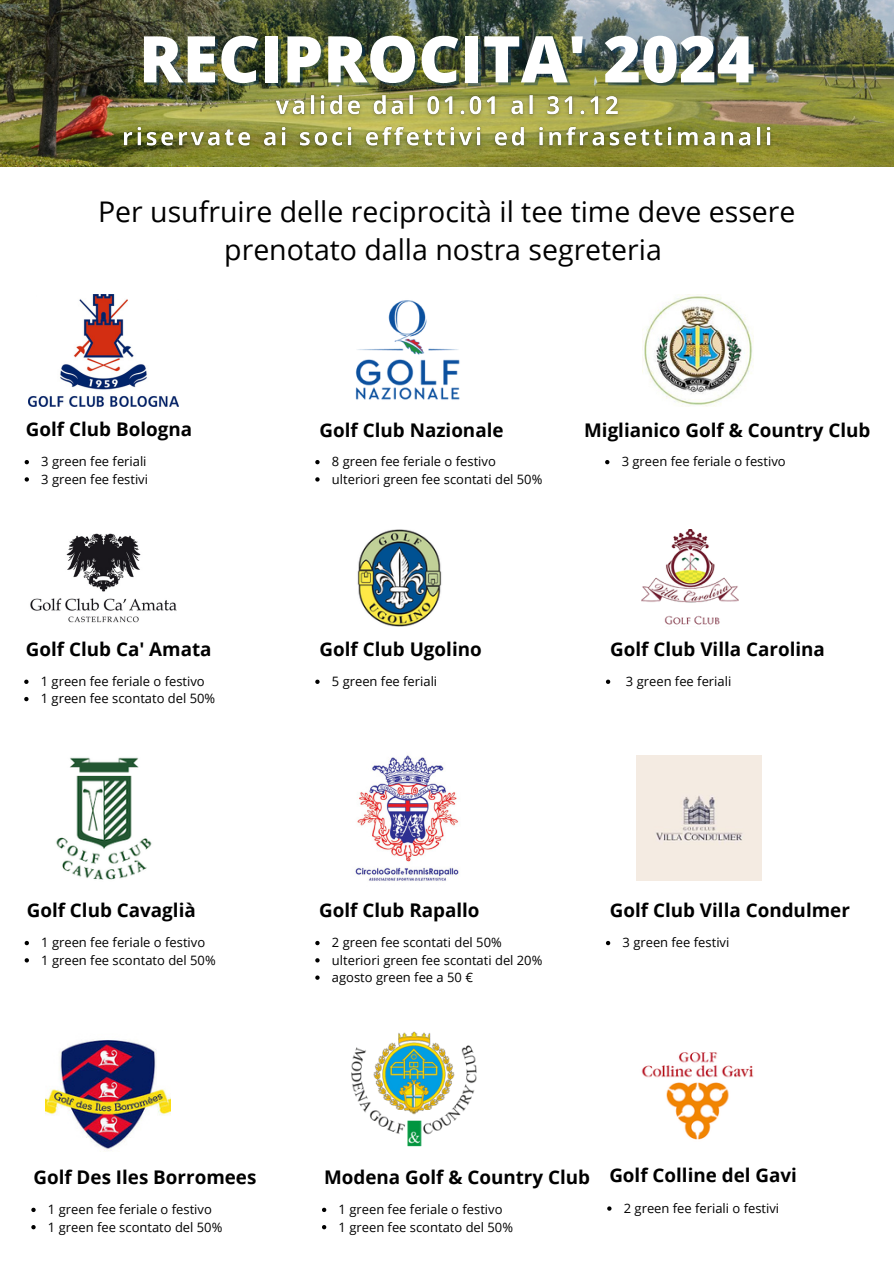
<style>
.page{position:relative;width:894px;height:1264px;background:#fff}
.page>*{position:absolute;margin:0;border:0;box-sizing:border-box;transform-origin:0 0}
.t1{font:800 64.5px "Open Sans";color:#fff}
.t2{font:28.5px/38.2px "Open Sans";color:#000;text-align:center}
.t3{font:700 18.75px "Open Sans";color:#000}
.t4{font:12.9px "Open Sans";color:#000}
</style>
<div class="page">
<img style="left:357px;top:529px;width:85px;height:97px">
<img style="left:29px;top:294px;width:149px;height:112px">
<img style="left:56px;top:757px;width:96px;height:123px">
<img style="left:355px;top:755px;width:104px;height:126px">
<img style="left:355px;top:300px;width:105px;height:100px">
<img style="left:30px;top:533px;width:147px;height:90px">
<img style="left:0;top:0;width:893px;height:167px">
<img style="left:45px;top:1040px;width:125px;height:111px">
<img style="left:351px;top:1031px;width:125px;height:116px">
<img style="left:641px;top:529px;width:97px;height:96px">
<img style="left:642px;top:294px;width:111px;height:112px">
<img style="left:636px;top:755px;width:125px;height:125px">
<svg style="left:24px;top:679px;width:5px;height:5px"></svg>
<svg style="left:24px;top:697px;width:5px;height:4px"></svg>
<svg style="left:25px;top:460px;width:4px;height:4px"></svg>
<svg style="left:25px;top:477px;width:4px;height:4px"></svg>
<svg style="left:315px;top:460px;width:4px;height:4px"></svg>
<svg style="left:315px;top:477px;width:4px;height:4px"></svg>
<svg style="left:315px;top:679px;width:4px;height:5px"></svg>
<svg style="left:25px;top:940px;width:4px;height:5px"></svg>
<svg style="left:25px;top:958px;width:4px;height:4px"></svg>
<svg style="left:315px;top:940px;width:4px;height:5px"></svg>
<svg style="left:315px;top:958px;width:4px;height:4px"></svg>
<svg style="left:315px;top:975px;width:4px;height:4px"></svg>
<img style="left:268px;top:88px;width:358px;height:32px">
<svg style="left:31px;top:1207px;width:5px;height:4px"></svg>
<svg style="left:31px;top:1225px;width:5px;height:4px"></svg>
<svg style="left:322px;top:1207px;width:4px;height:4px"></svg>
<svg style="left:322px;top:1225px;width:4px;height:4px"></svg>
<svg style="left:606px;top:679px;width:4px;height:5px"></svg>
<svg style="left:606px;top:940px;width:4px;height:5px"></svg>
<svg style="left:605px;top:460px;width:4px;height:4px"></svg>
<img style="left:641px;top:1052px;width:113px;height:88px">
<svg style="left:607px;top:1206px;width:4px;height:4px"></svg>
<img style="left:116px;top:120px;width:662px;height:35px">
<p class="t1" style="left:139px;top:14px;width:617px">RECIPROCITA' 2024</p>
<p class="t2" style="left:98px;top:191px;width:698px">Per usufruire delle reciprocità il tee time deve essere prenotato dalla nostra segreteria</p>
<p class="t3" style="left:26px;top:416px;width:168px">Golf Club Bologna</p>
<p class="t4" style="left:41px;top:452px;width:107px">3 green fee feriali</p>
<h4 class="t4" style="left:41px;top:470px;width:108px">3 green fee festivi</h4>
<p class="t3" style="left:26px;top:635px;width:187px">Golf Club Ca' Amata</p>
<p class="t4" style="left:41px;top:672px;width:165px">1 green fee feriale o festivo</p>
<p class="t4" style="left:41px;top:689px;width:176px">1 green fee scontato del 50%</p>
<p class="t3" style="left:319px;top:417px;width:185px">Golf Club Nazionale</p>
<p class="t4" style="left:332px;top:452px;width:165px">8 green fee feriale o festivo</p>
<h4 class="t4" style="left:332px;top:470px;width:212px">ulteriori green fee scontati del 50%</h4>
<p class="t3" style="left:584px;top:417px;width:287px">Miglianico Golf &amp; Country Club</p>
<p class="t4" style="left:621px;top:452px;width:165px">3 green fee feriale o festivo</p>
<p class="t3" style="left:319px;top:635px;width:164px">Golf Club Ugolino</p>
<p class="t4" style="left:332px;top:672px;width:107px">5 green fee feriali</p>
<h4 class="t3" style="left:610px;top:635px;width:216px">Golf Club Villa Carolina</h4>
<p class="t4" style="left:625px;top:672px;width:107px">3 green fee feriali</p>
<p class="t3" style="left:27px;top:896px;width:170px">Golf Club Cavaglià</p>
<h4 class="t3" style="left:319px;top:896px;width:162px">Golf Club Rapallo</h4>
<p class="t3" style="left:609px;top:896px;width:241px">Golf Club Villa Condulmer</p>
<p class="t4" style="left:41px;top:933px;width:165px">1 green fee feriale o festivo</p>
<h4 class="t4" style="left:41px;top:950px;width:176px">1 green fee scontato del 50%</h4>
<p class="t4" style="left:332px;top:933px;width:171px">2 green fee scontati del 50%</p>
<p class="t4" style="left:332px;top:950px;width:212px">ulteriori green fee scontati del 20%</p>
<p class="t4" style="left:332px;top:968px;width:142px">agosto green fee a 50 €</p>
<h4 class="t4" style="left:622px;top:933px;width:108px">3 green fee festivi</h4>
<h4 class="t3" style="left:33px;top:1163px;width:224px">Golf Des Iles Borromees</h4>
<h4 class="t4" style="left:48px;top:1200px;width:165px">1 green fee feriale o festivo</h4>
<p class="t4" style="left:48px;top:1217px;width:176px">1 green fee scontato del 50%</p>
<p class="t3" style="left:324px;top:1163px;width:267px">Modena Golf &amp; Country Club</p>
<p class="t4" style="left:338px;top:1200px;width:165px">1 green fee feriale o festivo</p>
<p class="t4" style="left:338px;top:1217px;width:176px">1 green fee scontato del 50%</p>
<p class="t3" style="left:609px;top:1162px;width:189px">Golf Colline del Gavi</p>
<h4 class="t4" style="left:623px;top:1199px;width:157px">2 green fee feriali o festivi</h4>
</div>
